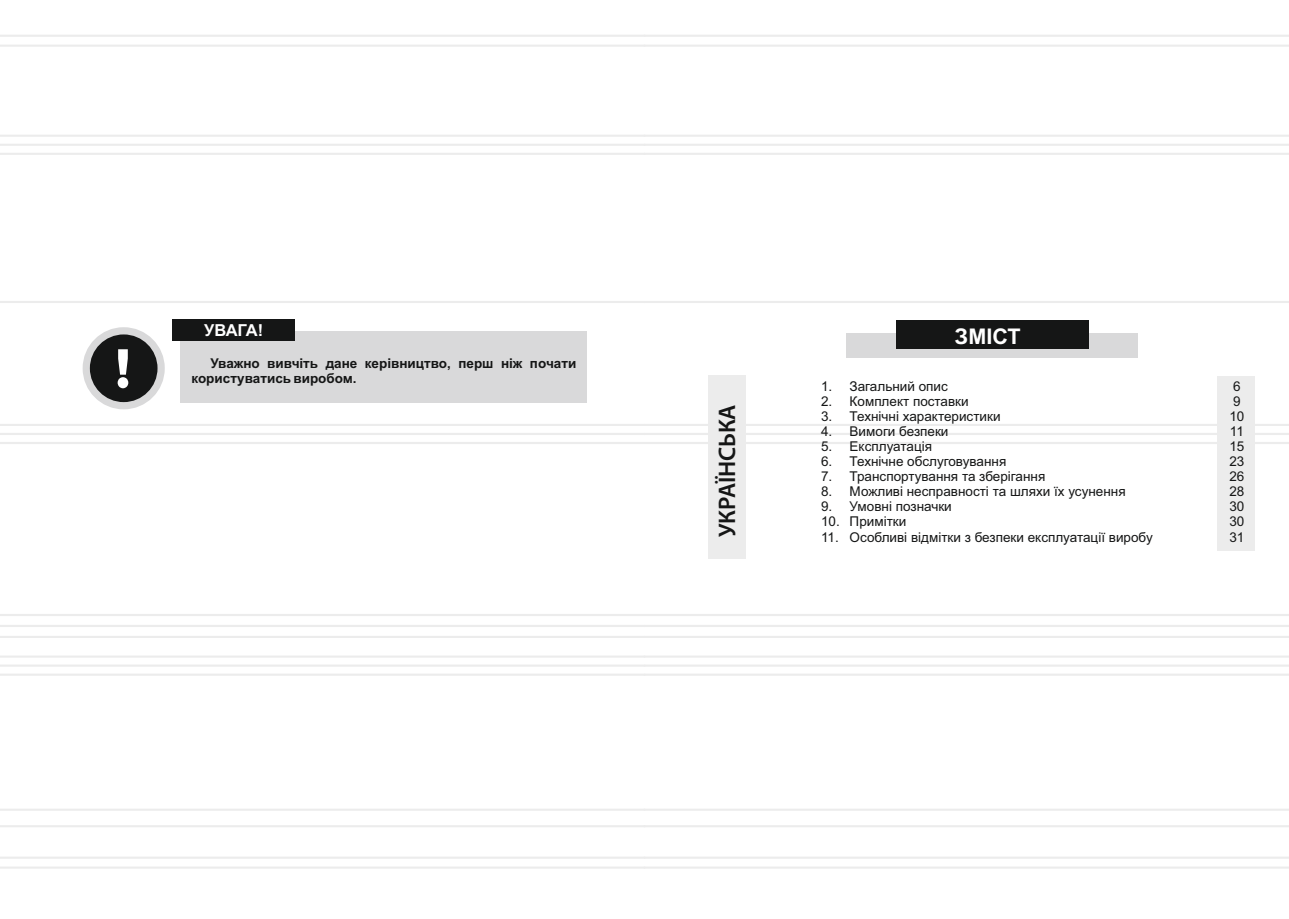
<style>
.page{position:relative;width:1289px;height:919px;background:#fff}
.page>*{position:absolute;margin:0;border:0;box-sizing:border-box;transform-origin:0 0}
.t1{font:600 24px "Myriad Pro";letter-spacing:-.005em;color:#151616}
.t2{font:700 21.6px "Arial";color:#fff}
.t3{font:700 16.5px "Arial";letter-spacing:-.025em;color:#fff}
.t4{font:13.5px/15.1px "Arial";color:#151616}
.t5{font:700 13.5px/15.1px "Arial";color:#151616}
</style>
<div class="page">
<hr style="left:644px;top:135px;width:644px;height:2px;background:#ececec">
<hr style="left:644px;top:153px;width:644px;height:2px;background:#ececec">
<hr style="left:644px;top:424px;width:644px;height:2px;background:#ececec">
<hr style="left:644px;top:442px;width:644px;height:2px;background:#ececec">
<hr style="left:644px;top:614px;width:644px;height:2px;background:#ececec">
<hr style="left:644px;top:635px;width:644px;height:3px;background:#ececec">
<hr style="left:644px;top:655px;width:644px;height:2px;background:#ececec">
<hr style="left:644px;top:673px;width:644px;height:2px;background:#ececec">
<hr style="left:644px;top:856px;width:644px;height:2px;background:#ececec">
<hr style="left:644px;top:866px;width:644px;height:2px;background:#ececec">
<hr style="left:644px;top:35px;width:644px;height:2px;background:#ececec">
<hr style="left:644px;top:45px;width:644px;height:2px;background:#ececec">
<hr style="left:644px;top:808px;width:644px;height:2px;background:#ececec">
<hr style="left:644px;top:825px;width:644px;height:2px;background:#ececec">
<hr style="left:644px;top:301px;width:644px;height:2px;background:#ececec">
<hr style="left:0;top:135px;width:644px;height:2px;background:#ececec">
<hr style="left:0;top:144px;width:1288px;height:2px;background:#ececec">
<hr style="left:0;top:153px;width:644px;height:2px;background:#ececec">
<hr style="left:0;top:424px;width:644px;height:2px;background:#ececec">
<svg style="left:0;top:432px;width:1288px;height:4px"></svg>
<hr style="left:0;top:442px;width:644px;height:2px;background:#ececec">
<hr style="left:0;top:614px;width:644px;height:2px;background:#ececec">
<hr style="left:0;top:625px;width:1288px;height:2px;background:#ececec">
<hr style="left:0;top:635px;width:644px;height:3px;background:#ececec">
<hr style="left:0;top:655px;width:644px;height:2px;background:#ececec">
<hr style="left:0;top:664px;width:1288px;height:3px;background:#f1f1f1">
<hr style="left:0;top:673px;width:644px;height:2px;background:#ececec">
<hr style="left:0;top:856px;width:644px;height:2px;background:#ececec">
<hr style="left:0;top:866px;width:644px;height:2px;background:#ececec">
<hr style="left:0;top:35px;width:644px;height:2px;background:#ececec">
<hr style="left:0;top:45px;width:644px;height:2px;background:#ececec">
<hr style="left:0;top:808px;width:644px;height:2px;background:#ececec">
<hr style="left:0;top:825px;width:644px;height:2px;background:#ececec">
<hr style="left:0;top:301px;width:644px;height:2px;background:#ececec">
<div style="left:707px;top:375px;width:38px;height:183px;background:#ececec"></div>
<div style="left:846px;top:333px;width:291px;height:24px;background:#d9d9da"></div>
<div style="left:896px;top:319px;width:192px;height:29px;background:#151616"></div>
<div style="left:83px;top:327px;width:82px;height:82px;border:14px solid #d9d9da;border-radius:50%"></div>
<div style="left:90px;top:334px;width:67px;height:68px;background:#151616;border-radius:50%"></div>
<svg style="left:118px;top:349px;width:10px;height:39px"></svg>
<div style="left:180px;top:331px;width:407px;height:71px;background:#d9d9da"></div>
<div style="left:172px;top:319px;width:122px;height:22px;background:#151616"></div>
<div style="left:1216px;top:376px;width:38px;height:174px;background:#ececec"></div>
<p class="t3" style="left:204px;top:324px;width:60px">УВАГА!</p>
<p class="t5" style="left:191px;top:356px;width:386px;text-indent:19px">Уважно вивчіть дане керівництво, перш ніж почати користуватись виробом.</p>
<h1 class="t1" style="left:717px;top:536px;width:134px;rotate:-90deg">УКРАЇНСЬКА</h1>
<h2 class="t2" style="left:954px;top:328px;width:67px">ЗМІСТ</h2>
<p class="t4" style="left:821px;top:379px;width:128px">1. Загальний опис</p>
<p class="t4" style="left:821px;top:394px;width:149px">2. Комплект поставки</p>
<p class="t4" style="left:821px;top:409px;width:181px">3. Технічні характеристики</p>
<p class="t4" style="left:821px;top:425px;width:129px">4. Вимоги безпеки</p>
<p class="t4" style="left:821px;top:440px;width:112px">5. Експлуатація</p>
<p class="t4" style="left:821px;top:455px;width:187px">6. Технічне обслуговування</p>
<p class="t4" style="left:821px;top:470px;width:226px">7. Транспортування та зберігання</p>
<p class="t4" style="left:821px;top:485px;width:306px">8. Можливі несправності та шляхи їх усунення</p>
<p class="t4" style="left:821px;top:500px;width:132px">9. Умовні позначки</p>
<p class="t4" style="left:821px;top:515px;width:87px">10. Примітки</p>
<p class="t4" style="left:821px;top:530px;width:333px">11. Особливі відмітки з безпеки експлуатації виробу</p>
<p class="t4" style="left:1229px;top:379px;width:17px">6<br>9<br>10<br>11<br>15<br>23<br>26<br>28<br>30<br>30<br>31</p>
</div>
